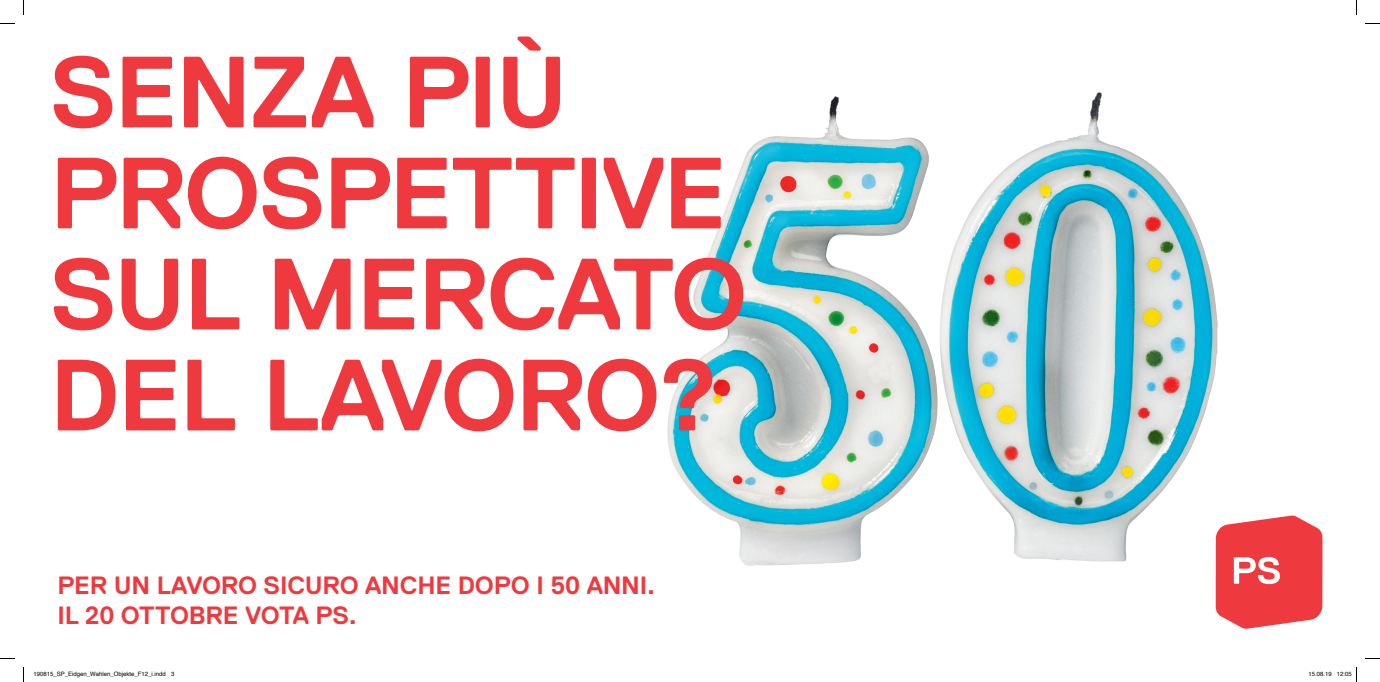
<style>
.page{position:relative;width:1380px;height:682px;background:#fff}
.page>*{position:absolute;margin:0;border:0;box-sizing:border-box;transform-origin:0 0}
.t1{font:700 101px/101px "Replica";letter-spacing:-.025em;color:#ee3a3e}
.t2{font:700 25px/30px "Replica";letter-spacing:-.01em;color:#ee3a3e}
.t3{font:6px "Helvetica";color:#000}
</style>
<div class="page">
<img style="left:667px;top:92px;width:551px;height:474px">
<svg style="left:1215px;top:516px;width:107px;height:113px;background:#f05a5d"></svg>
<svg style="left:0;top:23px;width:15px;height:1px"></svg>
<svg style="left:1365px;top:23px;width:14px;height:1px"></svg>
<svg style="left:0;top:658px;width:15px;height:1px"></svg>
<svg style="left:1365px;top:658px;width:14px;height:1px"></svg>
<svg style="left:23px;top:0;width:1px;height:15px"></svg>
<svg style="left:23px;top:667px;width:1px;height:15px"></svg>
<svg style="left:1356px;top:0;width:1px;height:15px"></svg>
<svg style="left:1356px;top:667px;width:1px;height:15px"></svg>
<h1 class="t1" style="left:50px;top:42px;width:699px">SENZA PIÙ<br>PROSPETTIVE<br>SUL MERCATO<br>DEL LAVORO?</h1>
<h2 class="t2" style="left:58px;top:571px;width:599px">PER UN LAVORO SICURO ANCHE DOPO I 50 ANNI.<br>IL 20 OTTOBRE VOTA PS.</h2>
<p class="t3" style="left:34px;top:669px;width:142px">190815_SP_Eidgen_Wahlen_Objekte_F12_i.indd 3</p>
<p class="t3" style="left:1308px;top:669px;width:45px">15.08.19 12:05</p>
</div>
